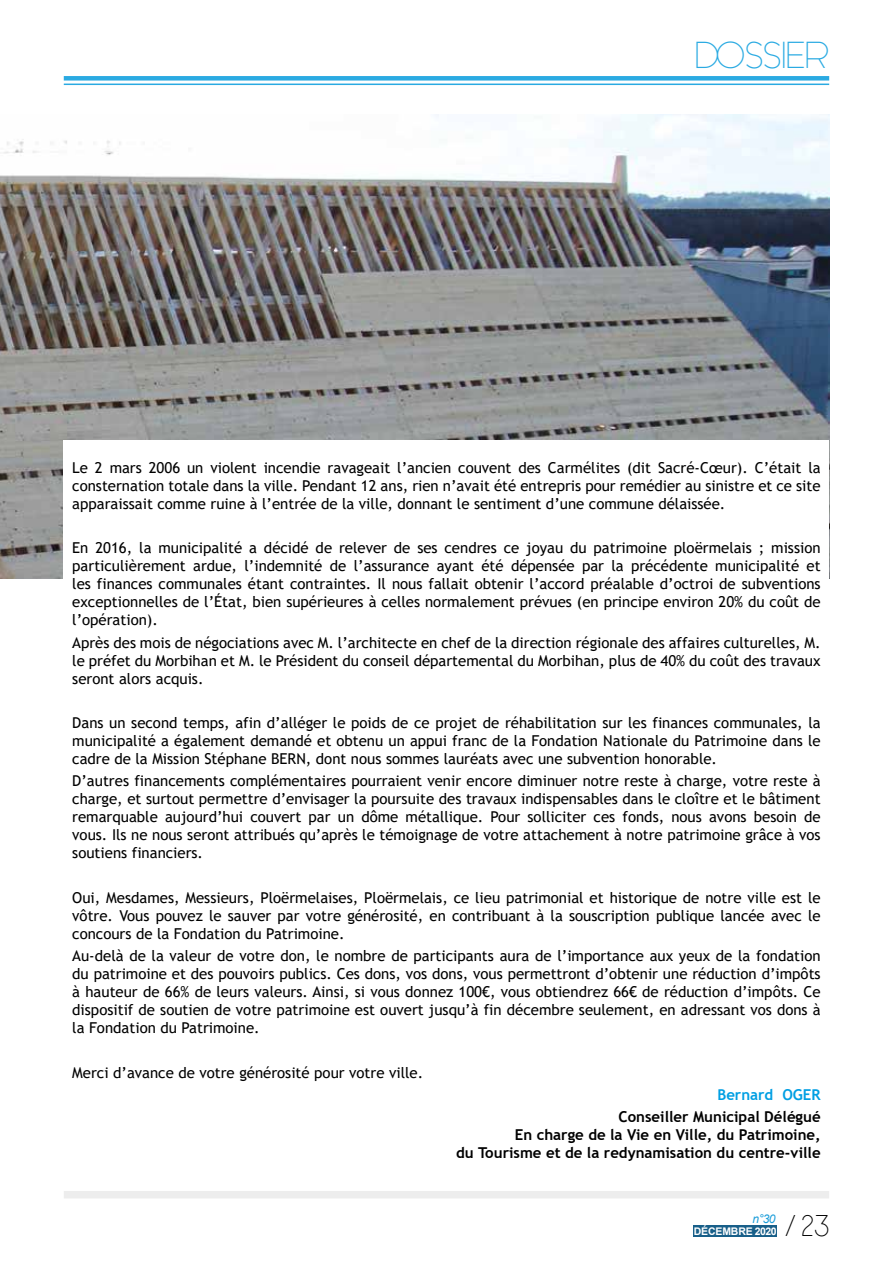
<style>
.page{position:relative;width:893px;height:1263px;background:#fff}
.page>*{position:absolute;margin:0;border:0;box-sizing:border-box;transform-origin:0 0}
.t1{font:37.5px "Generica";color:#2aaae2}
.t2{font:30px "Generica";color:#000}
.t3{font:15px/18px "Trebuchet MS";color:#000;text-align:justify}
.t4{font:700 15px/18px "Trebuchet MS";color:#000;text-align:right}
.t5{font:700 15px "Trebuchet MS";color:#009fe3}
.t6{font:italic 12px "Arial";color:#1b9dd9}
.t7{font:700 10.5px "Arial";letter-spacing:-.015em;color:#fff}
</style>
<div class="page">
<img style="left:0;top:115px;width:829px;height:463px">
<div style="left:64px;top:76px;width:765px;height:5px;background:#2aaae2"></div>
<hr style="left:64px;top:84px;width:765px;height:1px;background:#2aaae2">
<div style="left:64px;top:440px;width:765px;height:823px;background:#fff"></div>
<div style="left:64px;top:1191px;width:765px;height:7px;background:#ededed"></div>
<div style="left:693px;top:1225px;width:84px;height:12px;background:#185f89"></div>
<h1 class="t1" style="left:695px;top:32px;width:136px">DOSSIER</h1>
<p class="t3" style="left:72px;top:458px;width:750px">Le 2 mars 2006 un violent incendie ravageait l’ancien couvent des Carmélites (dit Sacré-Cœur). C’était la consternation totale dans la ville. Pendant 12 ans, rien n’avait été entrepris pour remédier au sinistre et ce site apparaissait comme ruine à l’entrée de la ville, donnant le sentiment d’une commune délaissée.</p>
<p class="t3" style="left:72px;top:539px;width:750px">En 2016, la municipalité a décidé de relever de ses cendres ce joyau du patrimoine ploërmelais ; mission particulièrement ardue, l’indemnité de l’assurance ayant été dépensée par la précédente municipalité et les finances communales étant contraintes. Il nous fallait obtenir l’accord préalable d’octroi de subventions exceptionnelles de l’État, bien supérieures à celles normalement prévues (en principe environ 20% du coût de l’opération).</p>
<p class="t3" style="left:72px;top:633px;width:750px">Après des mois de négociations avec M. l’architecte en chef de la direction régionale des affaires culturelles, M. le préfet du Morbihan et M. le Président du conseil départemental du Morbihan, plus de 40% du coût des travaux seront alors acquis.</p>
<p class="t3" style="left:72px;top:714px;width:750px">Dans un second temps, afin d’alléger le poids de ce projet de réhabilitation sur les finances communales, la municipalité a également demandé et obtenu un appui franc de la Fondation Nationale du Patrimoine dans le cadre de la Mission Stéphane BERN, dont nous sommes lauréats avec une subvention honorable.</p>
<p class="t3" style="left:72px;top:772px;width:750px">D’autres financements complémentaires pourraient venir encore diminuer notre reste à charge, votre reste à charge, et surtout permettre d’envisager la poursuite des travaux indispensables dans le cloître et le bâtiment remarquable aujourd’hui couvert par un dôme métallique. Pour solliciter ces fonds, nous avons besoin de vous. Ils ne nous seront attribués qu’après le témoignage de votre attachement à notre patrimoine grâce à vos soutiens financiers.</p>
<p class="t3" style="left:72px;top:888px;width:750px">Oui, Mesdames, Messieurs, Ploërmelaises, Ploërmelais, ce lieu patrimonial et historique de notre ville est le vôtre. Vous pouvez le sauver par votre générosité, en contribuant à la souscription publique lancée avec le concours de la Fondation du Patrimoine.</p>
<p class="t3" style="left:72px;top:947px;width:750px">Au-delà de la valeur de votre don, le nombre de participants aura de l’importance aux yeux de la fondation du patrimoine et des pouvoirs publics. Ces dons, vos dons, vous permettront d’obtenir une réduction d’impôts à hauteur de 66% de leurs valeurs. Ainsi, si vous donnez 100€, vous obtiendrez 66€ de réduction d’impôts. Ce dispositif de soutien de votre patrimoine est ouvert jusqu’à fin décembre seulement, en adressant vos dons à la Fondation du Patrimoine.</p>
<p class="t3" style="left:72px;top:1063px;width:352px">Merci d’avance de votre générosité pour votre ville.</p>
<p class="t5" style="left:717px;top:1085px;width:105px">Bernard OGER</p>
<p class="t4" style="left:456px;top:1108px;width:366px">Conseiller Municipal Délégué<br>En charge de la Vie en Ville, du Patrimoine,<br>du Tourisme et de la redynamisation du centre-ville</p>
<p class="t6" style="left:753px;top:1211px;width:25px">n°30</p>
<p class="t7" style="left:694px;top:1224px;width:84px">DÉCEMBRE 2020</p>
<h2 class="t2" style="left:787px;top:1207px;width:44px">/ 23</h2>
</div>
